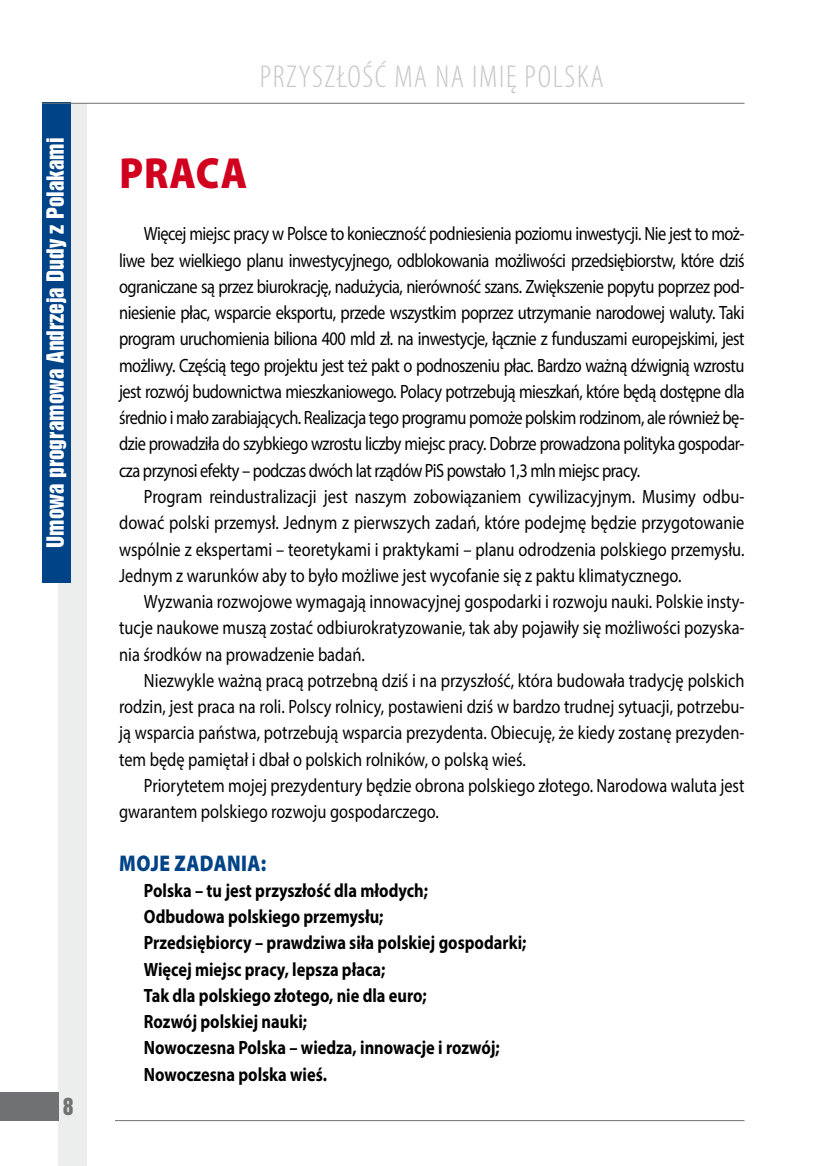
<style>
.page{position:relative;width:819px;height:1166px;background:#fff}
.page>*{position:absolute;margin:0;border:0;box-sizing:border-box;transform-origin:0 0}
.t1{font:900 43.75px "Myriad Pro";letter-spacing:.025em;color:#d1001f;scale:.9 1}
.t2{font:300 condensed 31.68px "Myriad Pro";letter-spacing:.05em;color:#c6c7c8}
.t3{font:900 22.75px "Myriad Pro";letter-spacing:.02em;color:#004387;scale:.85 1}
.t4{font:19.78px "Swis 921 PL";color:#fff}
.t5{font:19.78px "Swis 921 PL";color:#707172}
.t6{font:19.25px/26.2px "Myriad Pro";color:#000;text-align:justify;scale:.85 1}
.t7{font:700 19.25px/26.2px "Myriad Pro";color:#000;scale:.85 1}
</style>
<div class="page">
<div style="left:59px;top:103px;width:28px;height:1063px;background:#eceded"></div>
<div style="left:42px;top:103px;width:29px;height:480px;background:#004387"></div>
<div style="left:0;top:1092px;width:59px;height:29px;background:#707172"></div>
<hr style="left:42px;top:103px;width:702px;height:1px;background:#707172">
<hr style="left:115px;top:1120px;width:629px;height:1px;background:#707172">
<p class="t4" style="left:41px;top:548px;width:411px;rotate:-90deg">Umowa programowa Andrzeja Dudy z Polakami</p>
<p class="t5" style="left:63px;top:1092px;width:12px">8</p>
<h2 class="t2" style="left:260px;top:58px;width:345px">PRZYSZŁOŚĆ MA NA IMIĘ POLSKA</h2>
<h1 class="t1" style="left:119px;top:144px;width:143px">PRACA</h1>
<p class="t6" style="left:119px;top:221px;width:737px;text-indent:25px">Więcej miejsc pracy w Polsce to konieczność podniesienia poziomu inwestycji. Nie jest to moż&shy;liwe bez wielkiego planu inwestycyjnego, odblokowania możliwości przedsiębiorstw, które dziś ograniczane są przez biurokrację, nadużycia, nierówność szans. Zwiększenie popytu poprzez pod&shy;niesienie płac, wsparcie eksportu, przede wszystkim poprzez utrzymanie narodowej waluty. Taki program uruchomienia biliona 400 mld zł. na inwestycje, łącznie z funduszami europejskimi, jest możliwy. Częścią tego projektu jest też pakt o podnoszeniu płac. Bardzo ważną dźwignią wzrostu jest rozwój budownictwa mieszkaniowego. Polacy potrzebują mieszkań, które będą dostępne dla średnio i mało zarabiających. Realizacja tego programu pomoże polskim rodzinom, ale również bę&shy;dzie prowadziła do szybkiego wzrostu liczby miejsc pracy. Dobrze prowadzona polityka gospodar&shy;cza przynosi efekty – podczas dwóch lat rządów PiS powstało 1,3 mln miejsc pracy.</p>
<p class="t6" style="left:119px;top:483px;width:737px;text-indent:25px">Program reindustralizacji jest naszym zobowiązaniem cywilizacyjnym. Musimy odbu&shy;dować polski przemysł. Jednym z pierwszych zadań, które podejmę będzie przygotowanie wspólnie z ekspertami – teoretykami i praktykami – planu odrodzenia polskiego przemysłu.<br>Jednym z warunków aby to było możliwe jest wycofanie się z paktu klimatycznego.</p>
<p class="t6" style="left:119px;top:588px;width:737px;text-indent:25px">Wyzwania rozwojowe wymagają innowacyjnej gospodarki i rozwoju nauki. Polskie insty&shy;tucje naukowe muszą zostać odbiurokratyzowanie, tak aby pojawiły się możliwości pozyska&shy;nia środków na prowadzenie badań.</p>
<p class="t6" style="left:119px;top:667px;width:737px;text-indent:25px">Niezwykle ważną pracą potrzebną dziś i na przyszłość, która budowała tradycję polskich rodzin, jest praca na roli. Polscy rolnicy, postawieni dziś w bardzo trudnej sytuacji, potrzebu&shy;ją wsparcia państwa, potrzebują wsparcia prezydenta. Obiecuję, że kiedy zostanę prezyden&shy;tem będę pamiętał i dbał o polskich rolników, o polską wieś.</p>
<p class="t6" style="left:119px;top:772px;width:737px;text-indent:25px">Priorytetem mojej prezydentury będzie obrona polskiego złotego. Narodowa waluta jest gwarantem polskiego rozwoju gospodarczego.</p>
<p class="t3" style="left:119px;top:848px;width:174px">MOJE ZADANIA:</p>
<p class="t7" style="left:144px;top:876px;width:451px">Polska – tu jest przyszłość dla młodych;<br>Odbudowa polskiego przemysłu;<br>Przedsiębiorcy – prawdziwa siła polskiej gospodarki; Więcej miejsc pracy, lepsza płaca;<br>Tak dla polskiego złotego, nie dla euro;<br>Rozwój polskiej nauki;<br>Nowoczesna Polska – wiedza, innowacje i rozwój; Nowoczesna polska wieś.</p>
</div>
